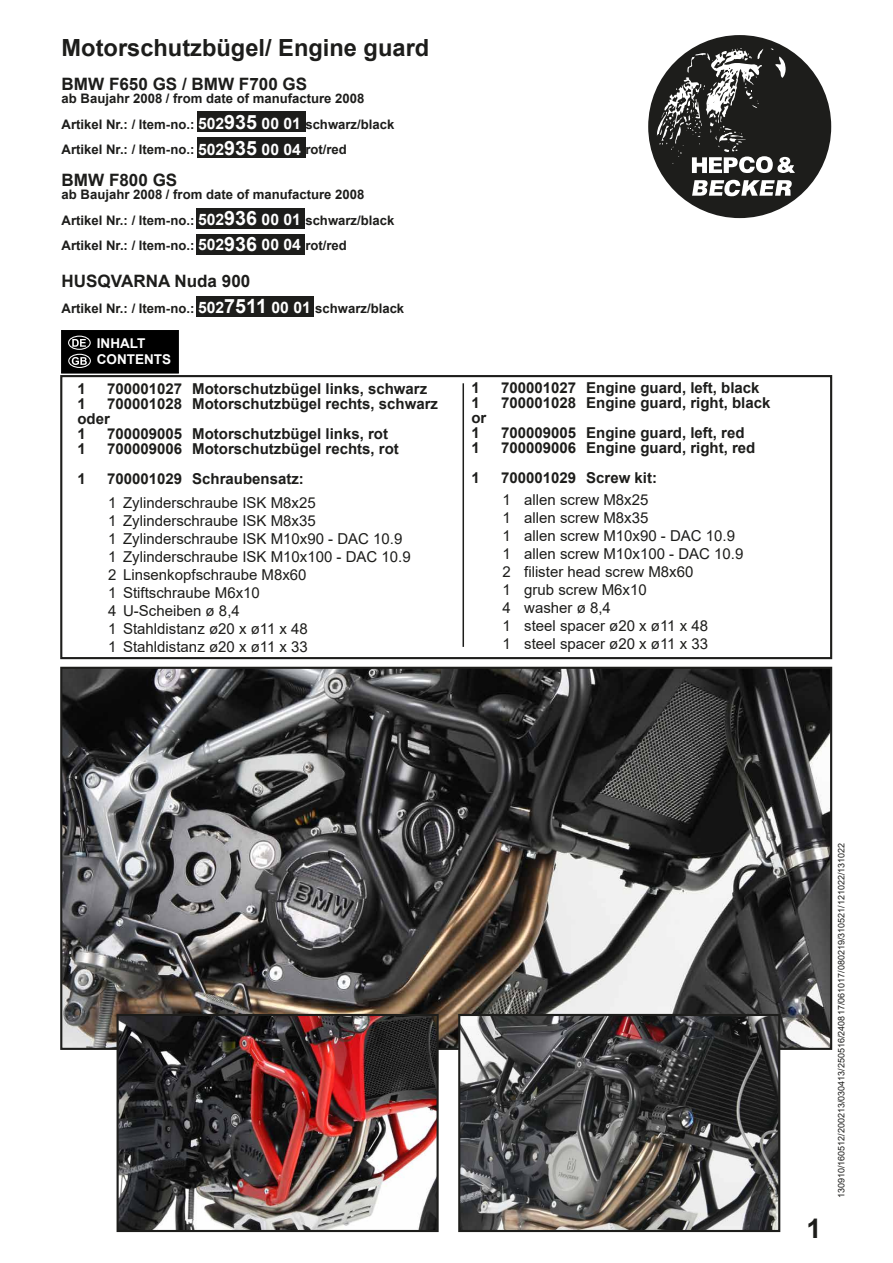
<style>
.page{position:relative;width:893px;height:1263px;background:#fff}
.page>*{position:absolute;margin:0;border:0;box-sizing:border-box;transform-origin:0 0}
.t1{font:700 27px "Arial";color:#1d1d1b}
.t2{font:700 23.7px "Arial";color:#1d1d1b}
.t3{font:700 17.1px "Arial";color:#1d1d1b}
.t4{font:15px/18px "Arial";color:#1d1d1b}
.t5{font:700 15px/15px "Arial";color:#1d1d1b}
.t6{font:700 13.5px/16.2px "Arial";color:#fff}
.t7{font:700 13.2px/25.7px "Arial";color:#1d1d1b}
.t8{font:9px "Arial";color:#1d1d1b}
.s1{font-size:15.75px;color:#fff}
.s2{font-size:19.65px;color:#fff}
</style>
<div class="page">
<div style="left:648px;top:35px;width:183px;height:183px;background:#1d1d1b;border-radius:50%"></div>
<svg style="left:692px;top:180px;width:100px;height:16px"></svg>
<svg style="left:656px;top:48px;width:139px;height:125px"></svg>
<div style="left:60px;top:375px;width:772px;height:284px;border:2px solid #1d1d1b"></div>
<img style="left:63px;top:670px;width:766px;height:377px">
<img style="left:461px;top:1017px;width:316px;height:212px">
<div style="left:458px;top:1014px;width:322px;height:218px;border:2px solid #1d1d1b"></div>
<img style="left:120px;top:1017px;width:316px;height:212px">
<div style="left:117px;top:1014px;width:322px;height:218px;border:2px solid #1d1d1b"></div>
<div style="left:197px;top:138px;width:108px;height:20px;background:#1d1d1b"></div>
<div style="left:196px;top:234px;width:108px;height:21px;background:#1d1d1b"></div>
<div style="left:196px;top:296px;width:118px;height:20px;background:#1d1d1b"></div>
<div style="left:196px;top:208px;width:108px;height:21px;background:#1d1d1b"></div>
<div style="left:197px;top:111px;width:108px;height:21px;background:#1d1d1b"></div>
<hr style="left:462px;top:383px;width:2px;height:264px;background:#1d1d1b">
<div style="left:61px;top:330px;width:118px;height:43px;background:#000;border:1px solid #000"></div>
<svg style="left:72px;top:339px;width:14px;height:8px"></svg>
<div style="left:68px;top:336px;width:23px;height:14px;border:1px solid #fff;border-radius:50%"></div>
<svg style="left:72px;top:357px;width:15px;height:8px"></svg>
<div style="left:68px;top:354px;width:23px;height:14px;border:1px solid #fff;border-radius:50%"></div>
<h2 class="t2" style="left:62px;top:31px;width:369px">Motorschutzbügel/ Engine guard</h2>
<p class="t3" style="left:62px;top:72px;width:247px">BMW F650 GS / BMW F700 GS</p>
<p class="t7" style="left:62px;top:86px;width:334px">ab Baujahr 2008 / from date of manufacture 2008<br>Artikel Nr.: / Item-no.: <span class="s1">502</span><span class="s2">935</span> <span class="s1">00 01</span> schwarz/black<br>Artikel Nr.: / Item-no.: <span class="s1">502</span><span class="s2">935</span> <span class="s1">00 04</span> rot/red</p>
<p class="t3" style="left:62px;top:168px;width:117px">BMW F800 GS</p>
<p class="t7" style="left:62px;top:182px;width:334px">ab Baujahr 2008 / from date of manufacture 2008<br>Artikel Nr.: / Item-no.: <span class="s1">502</span><span class="s2">936</span> <span class="s1">00 01</span> schwarz/black<br>Artikel Nr.: / Item-no.: <span class="s1">502</span><span class="s2">936</span> <span class="s1">00 04</span> rot/red</p>
<p class="t3" style="left:62px;top:269px;width:190px">HUSQVARNA Nuda 900</p>
<p class="t7" style="left:62px;top:295px;width:344px">Artikel Nr.: / Item-no.: <span class="s1">502</span><span class="s2">7511</span> <span class="s1">00 01</span> schwarz/black</p>
<p class="t6" style="left:97px;top:335px;width:76px">INHALT<br>CONTENTS</p>
<p class="t5" style="left:77px;top:381px;width:10px">1</p>
<p class="t5" style="left:107px;top:381px;width:322px">700001027 Motorschutzbügel links, schwarz</p>
<p class="t5" style="left:77px;top:396px;width:10px">1</p>
<p class="t5" style="left:77px;top:396px;width:362px;text-indent:30px">700001028 Motorschutzbügel rechts, schwarz oder<br>1</p>
<p class="t5" style="left:107px;top:426px;width:282px">700009005 Motorschutzbügel links, rot</p>
<p class="t5" style="left:77px;top:441px;width:10px">1</p>
<p class="t5" style="left:107px;top:441px;width:293px">700009006 Motorschutzbügel rechts, rot</p>
<p class="t5" style="left:77px;top:471px;width:10px">1</p>
<p class="t5" style="left:107px;top:471px;width:198px">700001029 Schraubensatz:</p>
<p class="t4" style="left:108px;top:494px;width:304px">1 Zylinderschraube ISK M8x25<br>1 Zylinderschraube ISK M8x35<br>1 Zylinderschraube ISK M10x90 - DAC 10.9<br>1 Zylinderschraube ISK M10x100 - DAC 10.9<br>2 Linsenkopfschraube M8x60<br>1 Stiftschraube M6x10<br>4 U-Scheiben ø 8,4<br>1 Stahldistanz ø20 x ø11 x 48<br>1 Stahldistanz ø20 x ø11 x 33</p>
<p class="t5" style="left:471px;top:380px;width:10px">1</p>
<p class="t5" style="left:501px;top:380px;width:260px">700001027 Engine guard, left, black</p>
<p class="t5" style="left:471px;top:395px;width:10px">1</p>
<p class="t5" style="left:501px;top:395px;width:271px">700001028 Engine guard, right, black</p>
<p class="t5" style="left:471px;top:410px;width:16px">or<br>1</p>
<p class="t5" style="left:501px;top:425px;width:245px">700009005 Engine guard, left, red</p>
<p class="t5" style="left:471px;top:440px;width:10px">1</p>
<p class="t5" style="left:501px;top:440px;width:256px">700009006 Engine guard, right, red</p>
<p class="t5" style="left:471px;top:470px;width:10px">1</p>
<p class="t5" style="left:501px;top:470px;width:157px">700001029 Screw kit:</p>
<p class="t4" style="left:502px;top:491px;width:242px">1 allen screw M8x25<br>1 allen screw M8x35<br>1 allen screw M10x90 - DAC 10.9<br>1 allen screw M10x100 - DAC 10.9<br>2 filister head screw M8x60<br>1 grub screw M6x10<br>4 washer ø 8,4<br>1 steel spacer ø20 x ø11 x 48<br>1 steel spacer ø20 x ø11 x 33</p>
<h1 class="t1" style="left:807px;top:1210px;width:17px">1</h1>
<p class="t8" style="left:835px;top:1198px;width:357px;rotate:-90deg">130910/160512/200213/030413/250516/240817/061017/080219/310521/121022/131022</p>
</div>
